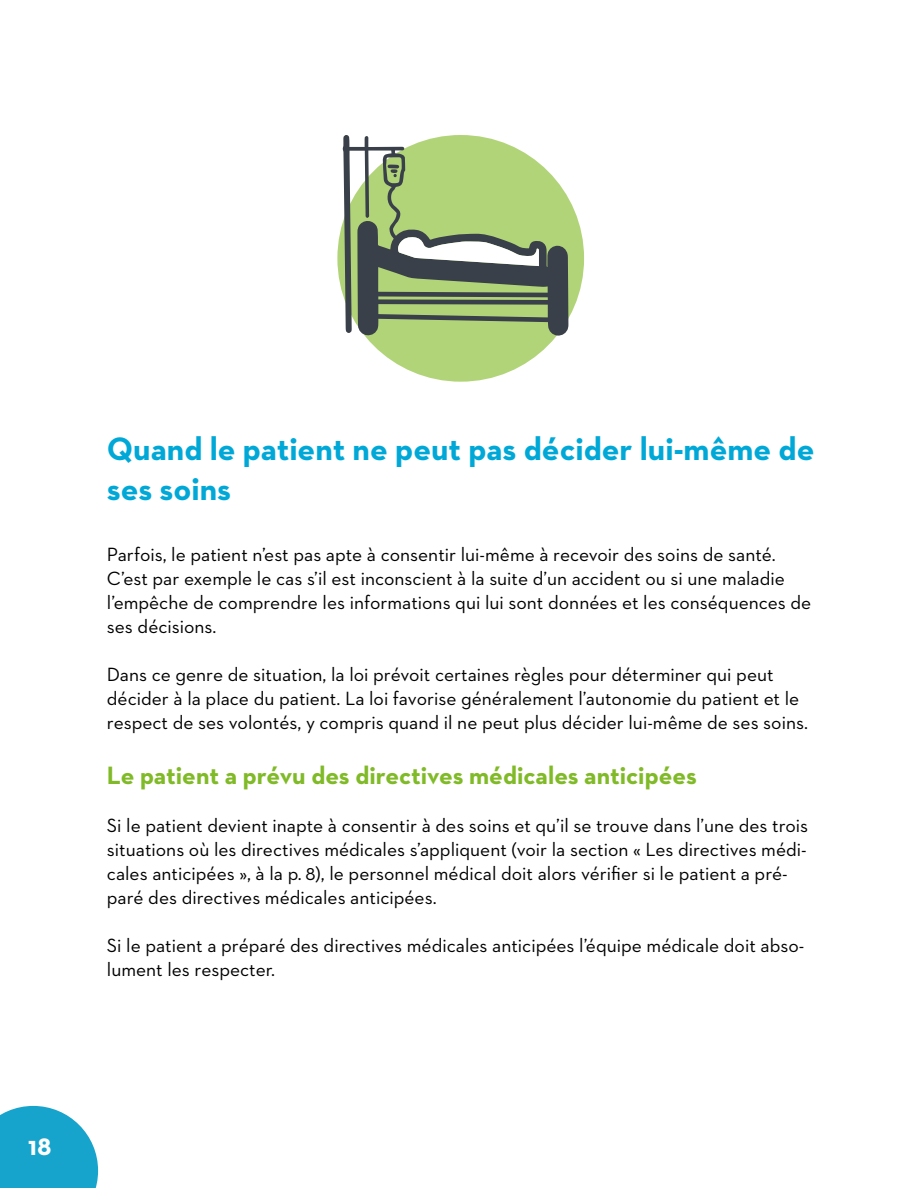
<style>
.page{position:relative;width:918px;height:1188px;background:#fff}
.page>*{position:absolute;margin:0;border:0;box-sizing:border-box;transform-origin:0 0}
.t1{font:700 33px/39.6px "Neutraface 2 Text";color:#00a8d7}
.t2{font:700 27px "Neutraface 2 Text";color:#fff}
.t3{font:700 25.5px "Neutraface 2 Text";color:#80ba27}
.t4{font:19.5px/24px "Neutraface 2 Text";color:#000}
</style>
<div class="page">
<div style="left:337px;top:135px;width:247px;height:247px;background:#b2d478;border-radius:50%"></div>
<svg style="left:343px;top:135px;width:225px;height:201px"></svg>
<svg style="left:398px;top:237px;width:141px;height:29px;background:#aeb3af"></svg>
<svg style="left:388px;top:165px;width:11px;height:12px"></svg>
<svg style="left:0;top:1106px;width:98px;height:82px;background:#32aed2"></svg>
<h1 class="t1" style="left:107px;top:429px;width:709px">Quand le patient ne peut pas décider lui-même de ses soins</h1>
<p class="t4" style="left:107px;top:542px;width:706px">Parfois, le patient n’est pas apte à consentir lui-même à recevoir des soins de santé.<br>C’est par exemple le cas s’il est inconscient à la suite d’un accident ou si une maladie l’empêche de comprendre les informations qui lui sont données et les conséquences de ses décisions.</p>
<p class="t4" style="left:107px;top:662px;width:703px">Dans ce genre de situation, la loi prévoit certaines règles pour déterminer qui peut décider à la place du patient. La loi favorise généralement l’autonomie du patient et le respect de ses volontés, y compris quand il ne peut plus décider lui-même de ses soins.</p>
<h3 class="t3" style="left:107px;top:759px;width:591px">Le patient a prévu des directives médicales anticipées</h3>
<p class="t4" style="left:107px;top:813px;width:703px">Si le patient devient inapte à consentir à des soins et qu’il se trouve dans l’une des trois situations où les directives médicales s’appliquent (voir la section « Les directives médi&shy;cales anticipées », à la p. 8), le personnel médical doit alors vérifier si le patient a pré&shy;paré des directives médicales anticipées.</p>
<p class="t4" style="left:107px;top:933px;width:699px">Si le patient a préparé des directives médicales anticipées l’équipe médicale doit abso&shy;lument les respecter.</p>
<h2 class="t2" style="left:28px;top:1129px;width:25px">18</h2>
</div>
